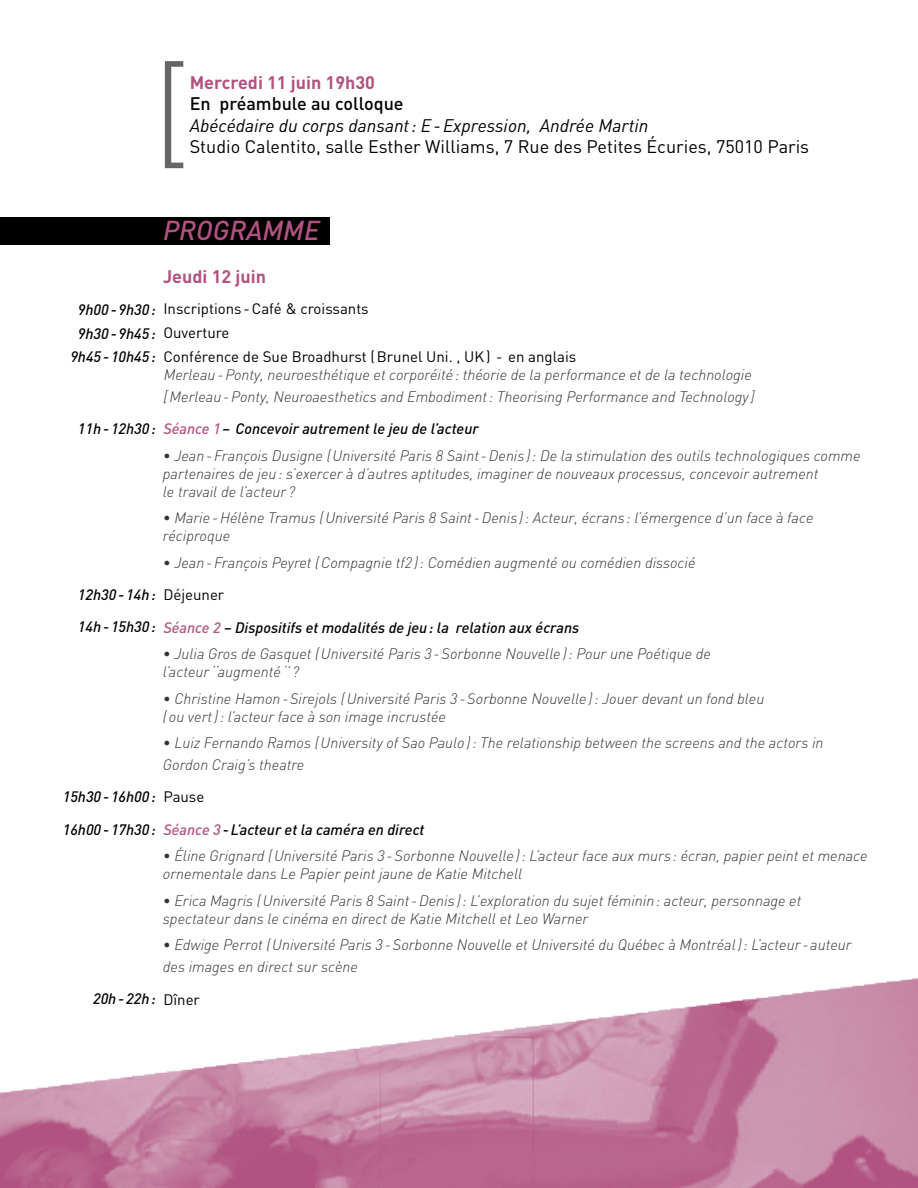
<style>
.page{position:relative;width:918px;height:1188px;background:#fff}
.page>*{position:absolute;margin:0;border:0;box-sizing:border-box;transform-origin:0 0}
.t1{font:300 124.5px "DIN";color:#666665}
.t2{font:italic 500 27px "DIN";color:#b15280}
.t3{font:18px "DIN";color:#000}
.t4{font:italic 18px "DIN";color:#000}
.t5{font:700 18px "DIN";color:#b15280}
.t6{font:500 18px "DIN";color:#000}
.t7{font:italic 300 15px/18px "DIN";color:#333332}
.t8{font:italic 500 15px/32.5px "DIN";color:#000}
.t9{font:15px/24px "DIN";color:#000}
.s1{color:#b15280}
.s2{font-weight:400;font-style:normal}
.s3{font-style:inherit}
</style>
<div class="page">
<img style="left:0;top:217px;width:918px;height:971px">
<div style="left:0;top:217px;width:329px;height:28px;background:#000"></div>
<h1 class="t1" style="left:153px;top:33px;width:38px">[</h1>
<p class="t5" style="left:190px;top:70px;width:187px">Mercredi 11 juin 19h30</p>
<p class="t6" style="left:190px;top:92px;width:215px">En préambule au colloque</p>
<p class="t4" style="left:190px;top:114px;width:460px">Abécédaire du corps dansant: E-Expression, Andrée Martin</p>
<p class="t3" style="left:190px;top:135px;width:621px">Studio Calentito, salle Esther Williams, 7 Rue des Petites Écuries, 75010 Paris</p>
<h2 class="t2" style="left:163px;top:213px;width:158px">PROGRAMME</h2>
<p class="t5" style="left:163px;top:264px;width:104px">Jeudi 12 juin</p>
<p class="t9" style="left:163px;top:296px;width:414px">Inscriptions -Café &amp; croissants<br>Ouverture<br>Conférence de Sue Broadhurst (Brunel Uni. , UK) - en anglais</p>
<p class="t7" style="left:164px;top:364px;width:593px;line-height:21.6px">Merleau-Ponty, neuroesthétique et corporéité : théorie de la performance et de la technologie [Merleau-Ponty, Neuroaesthetics and Embodiment: Theorising Performance and Technology ]</p>
<p class="t8" style="left:163px;top:412px;width:317px"><span class="s1">Séance 1</span>– Concevoir autrement le jeu de l’acteur</p>
<p class="t7" style="left:163px;top:446px;width:699px">• Jean-François Dusigne (Université Paris 8 Saint -Denis ): De la stimulation des outils technologiques comme partenaires de jeu: s’exercer à d’autres aptitudes, imaginer de nouveaux processus, concevoir autrement<br>le travail de l’acteur ?</p>
<p class="t7" style="left:163px;top:509px;width:652px">• Marie -Hélène Tramus (Université Paris 8 Saint -Denis ): Acteur, écrans : l’émergence d’un face à face réciproque</p>
<p class="t7" style="left:163px;top:553px;width:534px">• Jean-François Peyret (Compagnie tf2 ): Comédien augmenté ou comédien dissocié</p>
<p class="t8" style="left:163px;top:578px;width:417px"><span class="s2">Déjeuner<br></span><span class="s1">Séance 2</span> – Dispositifs et modalités de jeu: la relation aux écrans</p>
<p class="t7" style="left:163px;top:645px;width:550px">• Julia Gros de Gasquet (Université Paris 3 -Sorbonne Nouvelle ): Pour une Poétique de l’acteur‘‘augmenté ‘’ ?</p>
<p class="t7" style="left:163px;top:689px;width:603px">• Christine Hamon-Sirejols (Université Paris 3 -Sorbonne Nouvelle ): Jouer devant un fond bleu ( ou vert): l’acteur face à son image incrustée</p>
<p class="t7" style="left:163px;top:732px;width:662px;line-height:21.6px">• Luiz Fernando Ramos (University of Sao Paulo ): The relationship between the screens and the actors in<br>Gordon Craig’s theatre</p>
<p class="t8" style="left:163px;top:780px;width:263px"><span class="s2">Pause<br></span><span class="s1">Séance 3</span> -L’acteur et la caméra en direct</p>
<p class="t7" style="left:163px;top:847px;width:706px">• Éline Grignard (Université Paris 3 -Sorbonne Nouvelle ): L’acteur face aux murs : écran, papier peint et menace ornementale dans Le Papier peint jaune de Katie Mitchell</p>
<p class="t7" style="left:163px;top:891px;width:640px">• Erica Magris (Université Paris 8 Saint -Denis ): L’exploration du sujet féminin: acteur, personnage et spectateur dans le cinéma en direct de Katie Mitchell et Leo Warner</p>
<p class="t7" style="left:163px;top:934px;width:690px;line-height:21.6px">• Edwige Perrot (Université Paris 3 -Sorbonne Nouvelle et Université du Québec à Montréal): L’acteur - auteur des images en direct sur scène</p>
<p class="t9" style="left:163px;top:986px;width:38px"><span class="s3">D</span>îner</p>
<p class="t8" style="left:70px;top:297px;width:87px;line-height:23.7px;text-align:center">9h00-9h30:<br>9h30-9h45:<br>9h45-10h45:</p>
<p class="t8" style="left:78px;top:412px;width:79px">11h-12h30:</p>
<p class="t8" style="left:78px;top:578px;width:79px">12h30-14h:<br>14h-15h30:</p>
<p class="t8" style="left:63px;top:780px;width:94px">15h30-16h00:<br>16h00-17h30:</p>
<p class="t8" style="left:93px;top:982px;width:64px">20h-22h:</p>
</div>
